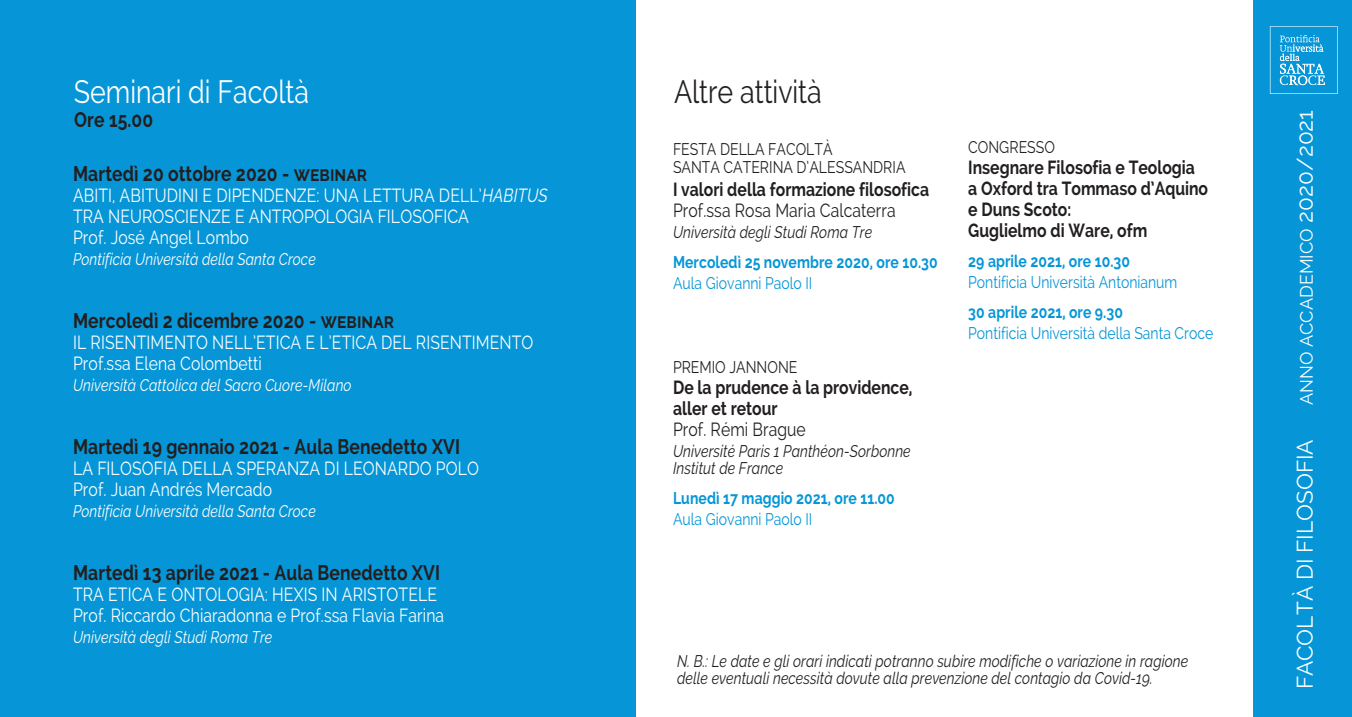
<style>
.page{position:relative;width:1352px;height:717px;background:#fff}
.page>*{position:absolute;margin:0;border:0;box-sizing:border-box;transform-origin:0 0}
.t1{font:32.2px "Raleway";color:#fff;scale:.83 1}
.t2{font:32.2px "Raleway";color:#231f20;scale:.83 1}
.t3{font:22.4px "Raleway";color:#fff}
.t4{font:700 21px "Raleway";letter-spacing:.005em;color:#231f20;scale:.83 1}
.t5{font:18.9px/21px "Raleway";letter-spacing:.005em;color:#fff;scale:.83 1}
.t6{font:700 18.9px/21px "Raleway";color:#231f20;scale:.83 1}
.t7{font:18.9px "Raleway";letter-spacing:.005em;color:#231f20;scale:.83 1}
.t8{font:17.85px "Raleway";color:#fff}
.t9{font:italic 16.8px/17.5px "Raleway";letter-spacing:.005em;color:#231f20;scale:.83 1}
.t10{font:italic 16.8px "Raleway";letter-spacing:.005em;color:#fff;scale:.83 1}
.t11{font:16.8px "Raleway";color:#0696d7;scale:.83 1}
.t12{font:700 16.8px "Raleway";letter-spacing:.005em;color:#0696d7;scale:.83 1}
.t13{font:16.8px/17.5px "Raleway";color:#231f20;scale:.83 1}
.s1{font-style:italic}
.s2{font-size:22.4px}
</style>
<div class="page">
<div style="left:0;top:0;width:636px;height:716px;background:#0696d7"></div>
<div style="left:1253px;top:0;width:99px;height:716px;background:#0696d7"></div>
<svg style="left:1270px;top:26px;width:67px;height:68px"></svg>
<h1 class="t1" style="left:74px;top:79px;width:285px">Seminari di Facoltà</h1>
<h1 class="t2" style="left:674px;top:79px;width:180px">Altre attività</h1>
<p class="t4" style="left:74px;top:111px;width:97px">Ore 15.00</p>
<p class="t4" style="left:73px;top:165px;width:356px">Martedì 20 ottobre 2020 - WEBINAR</p>
<p class="t5" style="left:73px;top:186px;width:573px">ABITI, ABITUDINI E DIPENDENZE: UNA LETTURA DELL’<span class="s1">HABITUS<br></span>TRA NEUROSCIENZE E ANTROPOLOGIA FILOSOFICA<br>Prof. José Angel Lombo</p>
<p class="t10" style="left:73px;top:252px;width:294px">Pontificia Università della Santa Croce</p>
<p class="t13" style="left:673px;top:142px;width:282px">FESTA DELLA FACOLTÀ<br>SANTA CATERINA D’ALESSANDRIA</p>
<p class="t6" style="left:673px;top:180px;width:310px">I valori della formazione filosofica</p>
<p class="t7" style="left:673px;top:202px;width:270px">Prof.ssa Rosa Maria Calcaterra</p>
<p class="t9" style="left:673px;top:225px;width:242px">Università degli Studi Roma Tre</p>
<p class="t12" style="left:673px;top:255px;width:320px">Mercoledì 25 novembre 2020, ore 10.30</p>
<p class="t11" style="left:673px;top:276px;width:169px">Aula Giovanni Paolo II</p>
<p class="t4" style="left:73px;top:312px;width:388px">Mercoledì 2 dicembre 2020 - WEBINAR</p>
<p class="t5" style="left:73px;top:333px;width:556px">IL RISENTIMENTO NELL’ETICA E L’ETICA DEL RISENTIMENTO<br>Prof.ssa Elena Colombetti</p>
<p class="t10" style="left:73px;top:378px;width:337px">Università Cattolica del Sacro Cuore-Milano</p>
<p class="t4" style="left:73px;top:438px;width:468px">Martedì 19 gennaio 2021 - Aula Benedetto XVI</p>
<p class="t5" style="left:73px;top:459px;width:490px">LA FILOSOFIA DELLA SPERANZA DI LEONARDO POLO<br>Prof. Juan Andrés Mercado</p>
<p class="t10" style="left:73px;top:504px;width:294px">Pontificia Università della Santa Croce</p>
<p class="t4" style="left:73px;top:564px;width:444px">Martedì 13 aprile 2021 - Aula Benedetto XVI</p>
<p class="t5" style="left:73px;top:585px;width:448px">TRA ETICA E ONTOLOGIA: HEXIS IN ARISTOTELE<br>Prof. Riccardo Chiaradonna e Prof.ssa Flavia Farina</p>
<p class="t10" style="left:73px;top:630px;width:242px">Università degli Studi Roma Tre</p>
<p class="t13" style="left:673px;top:359px;width:151px">PREMIO JANNONE</p>
<p class="t6" style="left:673px;top:378px;width:290px">De la prudence à la providence, aller et retour</p>
<p class="t7" style="left:673px;top:421px;width:162px">Prof. Rémi Brague</p>
<p class="t9" style="left:673px;top:443px;width:288px">Université Paris 1 Panthéon-Sorbonne<br>Institut de France</p>
<p class="t12" style="left:673px;top:491px;width:269px">Lunedì 17 maggio 2021, ore 11.00</p>
<p class="t11" style="left:673px;top:512px;width:169px">Aula Giovanni Paolo II</p>
<p class="t13" style="left:968px;top:140px;width:106px">CONGRESSO</p>
<p class="t6" style="left:968px;top:158px;width:290px">Insegnare Filosofia e Teologia a Oxford tra Tommaso d’Aquino e Duns Scoto:<br>Guglielmo di Ware, ofm</p>
<p class="t12" style="left:968px;top:254px;width:196px">29 aprile 2021, ore 10.30</p>
<p class="t11" style="left:968px;top:275px;width:253px">Pontificia Università Antonianum</p>
<p class="t12" style="left:968px;top:305px;width:188px">30 aprile 2021, ore 9.30</p>
<p class="t11" style="left:968px;top:326px;width:297px">Pontificia Università della Santa Croce</p>
<p class="t9" style="left:677px;top:653px;width:617px">N. B.: Le date e gli orari indicati potranno subire modifiche o variazione in ragione delle eventuali necessità dovute alla prevenzione del contagio da Covid-19.</p>
<p class="t8" style="left:1299px;top:404px;width:296px;rotate:-90deg">ANNO ACCADEMICO <span class="s2">2020/2021</span></p>
<p class="t3" style="left:1296px;top:689px;width:251px;rotate:-90deg">FACOLTÀ DI FILOSOFIA</p>
</div>
